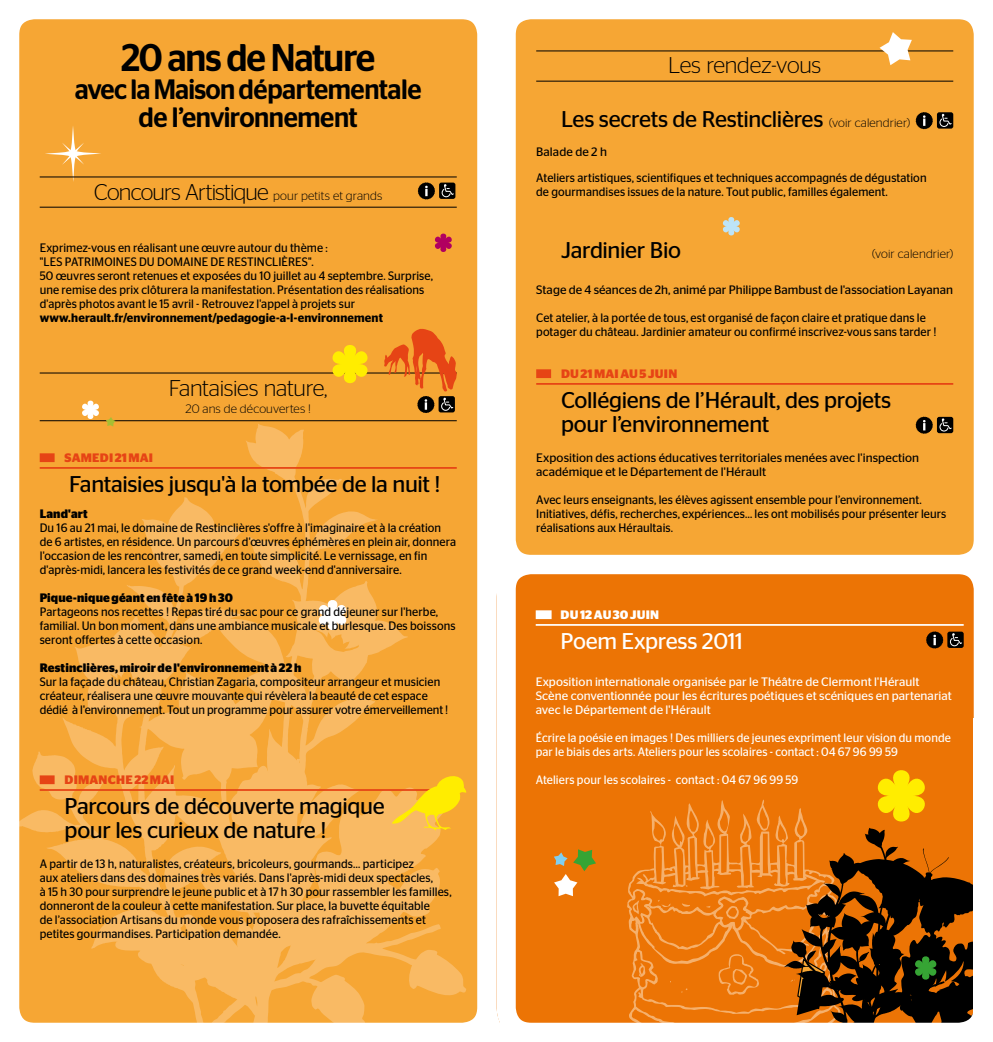
<style>
.page{position:relative;width:993px;height:1042px;background:#fff}
.page>*{position:absolute;margin:0;border:0;box-sizing:border-box;transform-origin:0 0}
.t1{font:500 38.5px "Stag Sans";letter-spacing:-.035em;color:#000;scale:.93 1}
.t2{font:500 28px/28px "Stag Sans";letter-spacing:-.02em;color:#000;text-align:center;scale:.93 1}
.t3{font:22.75px/24.5px "Stag Sans";letter-spacing:-.015em;color:#000}
.t4{font:300 22.75px "Stag Sans";letter-spacing:-.025em;color:#000}
.t5{font:22.75px "Stag Sans";letter-spacing:-.015em;color:#fff}
.t6{font:12.25px/14px "Stag Sans";letter-spacing:.005em;color:#000;scale:.95 1}
.t7{font:12.25px/25.7px "Stag Sans";letter-spacing:.005em;color:#000}
.t8{font:12.25px/14px "Stag Sans";letter-spacing:.005em;color:#fff;scale:.95 1}
.t9{font:12.25px/14px "Stag Sans";letter-spacing:.005em;color:#fff}
.t10{font:700 12.25px "Stag Sans";letter-spacing:.01em;color:#000;scale:.95 1}
.t11{font:600 12.25px "Stag Sans";letter-spacing:.01em;color:#000;scale:.95 1}
.t12{font:700 12.25px "Stag Sans";letter-spacing:.005em;color:#e64415}
.t13{font:300 12.25px "Stag Sans";letter-spacing:.01em;color:#000}
.t14{font:700 12.25px "Stag Sans";color:#fff}
.s1{font-size:12.25px}
.s2{font-weight:300;font-size:12.25px}
</style>
<div class="page">
<div style="left:15px;top:19px;width:964px;height:1003px;background:#f6a634"></div>
<svg style="left:408px;top:830px;width:58px;height:166px"></svg>
<svg style="left:246px;top:424px;width:162px;height:598px"></svg>
<svg style="left:20px;top:497px;width:322px;height:525px"></svg>
<svg style="left:722px;top:217px;width:18px;height:19px"></svg>
<svg style="left:435px;top:233px;width:17px;height:19px"></svg>
<svg style="left:311px;top:597px;width:42px;height:36px;background:#fad29a"></svg>
<svg style="left:45px;top:126px;width:56px;height:56px"></svg>
<hr style="left:40px;top:177px;width:416px;height:1px;background:#000">
<hr style="left:40px;top:207px;width:416px;height:1px;background:#000">
<hr style="left:40px;top:373px;width:416px;height:1px;background:#000">
<hr style="left:40px;top:420px;width:416px;height:1px;background:#000">
<div style="left:40px;top:453px;width:15px;height:9px;background:#e64415"></div>
<hr style="left:40px;top:467px;width:416px;height:2px;background:#e64415">
<div style="left:40px;top:775px;width:15px;height:9px;background:#e64415"></div>
<hr style="left:40px;top:789px;width:416px;height:2px;background:#e64415">
<div style="left:439px;top:183px;width:16px;height:16px;background:#000;border-radius:2px"></div>
<svg style="left:441px;top:184px;width:13px;height:14px"></svg>
<svg style="left:417px;top:182px;width:18px;height:18px"></svg>
<hr style="left:536px;top:51px;width:416px;height:1px;background:#000">
<hr style="left:536px;top:81px;width:416px;height:1px;background:#000">
<div style="left:536px;top:369px;width:15px;height:9px;background:#e64415"></div>
<hr style="left:536px;top:383px;width:416px;height:2px;background:#e64415">
<div style="left:936px;top:112px;width:16px;height:17px;background:#000;border-radius:2px"></div>
<svg style="left:939px;top:114px;width:13px;height:13px"></svg>
<svg style="left:915px;top:112px;width:17px;height:17px"></svg>
<div style="left:936px;top:417px;width:16px;height:16px;background:#000;border-radius:2px"></div>
<svg style="left:939px;top:418px;width:13px;height:14px"></svg>
<svg style="left:915px;top:416px;width:17px;height:18px"></svg>
<svg style="left:384px;top:329px;width:73px;height:84px"></svg>
<svg style="left:323px;top:345px;width:53px;height:38px"></svg>
<svg style="left:78px;top:400px;width:38px;height:26px"></svg>
<svg style="left:879px;top:32px;width:32px;height:33px"></svg>
<svg style="left:392px;top:771px;width:74px;height:59px"></svg>
<div style="left:496px;top:0;width:496px;height:574px;border:19px solid #fff;border-radius:25px"></div>
<div style="left:0;top:0;width:496px;height:1042px;border:19px solid #fff;border-radius:25px"></div>
<div style="left:483px;top:0;width:25px;height:1042px;background:#fff"></div>
<div style="left:496px;top:565px;width:496px;height:477px;background:#ec7405;border-radius:35px"></div>
<div style="left:535px;top:610px;width:16px;height:9px;background:#fff"></div>
<hr style="left:535px;top:624px;width:428px;height:2px;background:#fff">
<div style="left:947px;top:631px;width:16px;height:17px;background:#000;border-radius:2px"></div>
<svg style="left:949px;top:633px;width:13px;height:14px"></svg>
<svg style="left:926px;top:631px;width:17px;height:18px"></svg>
<svg style="left:627px;top:799px;width:156px;height:223px"></svg>
<svg style="left:783px;top:770px;width:189px;height:252px"></svg>
<div style="left:496px;top:555px;width:496px;height:487px;border:19px solid #fff;border-radius:25px"></div>
<div style="left:973px;top:718px;width:19px;height:324px;background:#fff"></div>
<div style="left:490px;top:1023px;width:502px;height:19px;background:#fff"></div>
<svg style="left:554px;top:849px;width:42px;height:47px"></svg>
<h1 class="t1" style="left:121px;top:35px;width:275px">20 ans de Nature</h1>
<h2 class="t2" style="left:75px;top:75px;width:374px">avec la Maison départementale de l’environnement</h2>
<h3 class="t4" style="left:94px;top:179px;width:290px">Concours Artistique <span class="s1">pour petits et grands</span></h3>
<p class="t6" style="left:40px;top:241px;width:415px">Exprimez-vous en réalisant une œuvre autour du thème :<br>"LES PATRIMOINES DU DOMAINE DE RESTINCLIÈRES".<br>50 œuvres seront retenues et exposées du 10 juillet au 4 septembre. Surprise, une remise des prix clôturera la manifestation. Présentation des réalisations d'après photos avant le 15 avril - Retrouvez l'appel à projets sur</p>
<p class="t11" style="left:40px;top:311px;width:363px">www.herault.fr/environnement/pedagogie-a-l-environnement</p>
<h3 class="t4" style="left:169px;top:375px;width:160px">Fantaisies nature,</h3>
<p class="t13" style="left:185px;top:402px;width:127px">20 ans de découvertes !</p>
<p class="t12" style="left:64px;top:451px;width:17px">Samedi</p>
<p class="t12" style="left:115px;top:451px;width:23px">21 mai</p>
<h3 class="t3" style="left:69px;top:471px;width:373px">Fantaisies jusqu'à la tombée de la nuit !</h3>
<p class="t10" style="left:40px;top:507px;width:52px">Land'art</p>
<p class="t6" style="left:40px;top:521px;width:439px">Du 16 au 21 mai, le domaine de Restinclières s'offre à l'imaginaire et à la création de 6 artistes, en résidence. Un parcours d'œuvres éphémères en plein air, donnera l'occasion de les rencontrer, samedi, en toute simplicité. Le vernissage, en fin d'après-midi, lancera les festivités de ce grand week-end d'anniversaire.</p>
<p class="t10" style="left:40px;top:591px;width:205px">Pique-nique géant en fête à 19 h 30</p>
<p class="t6" style="left:40px;top:605px;width:439px">Partageons nos recettes ! Repas tiré du sac pour ce grand déjeuner sur l'herbe, familial. Un bon moment, dans une ambiance musicale et burlesque. Des boissons seront offertes à cette occasion.</p>
<p class="t10" style="left:40px;top:661px;width:277px">Restinclières, miroir de l'environnement à 22 h</p>
<p class="t6" style="left:40px;top:675px;width:431px">Sur la façade du château, Christian Zagaria, compositeur arrangeur et musicien créateur, réalisera une œuvre mouvante qui révèlera la beauté de cet espace dédié à l'environnement. Tout un programme pour assurer votre émerveillement !</p>
<p class="t12" style="left:64px;top:773px;width:19px">Dimanche</p>
<p class="t12" style="left:134px;top:773px;width:25px">22 mai</p>
<h3 class="t3" style="left:64px;top:793px;width:321px">Parcours de découverte magique pour les curieux de nature !</h3>
<p class="t6" style="left:40px;top:857px;width:435px">A partir de 13 h, naturalistes, créateurs, bricoleurs, gourmands… participez<br>aux ateliers dans des domaines très variés. Dans l'après-midi deux spectacles,<br>à 15 h 30 pour surprendre le jeune public et à 17 h 30 pour rassembler les familles, donneront de la couleur à cette manifestation. Sur place, la buvette équitable<br>de l’association Artisans du monde vous proposera des rafraîchissements et petites gourmandises. Participation demandée.</p>
<h3 class="t4" style="left:668px;top:53px;width:154px">Les rendez-vous</h3>
<h3 class="t3" style="left:561px;top:107px;width:350px">Les secrets de Restinclières <span class="s2">(voir calendrier)</span></h3>
<p class="t7" style="left:536px;top:139px;width:392px">Balade de 2 h<br>Ateliers artistiques, scientifiques et techniques accompagnés de dégustation</p>
<p class="t6" style="left:536px;top:185px;width:371px">de gourmandises issues de la nature. Tout public, familles également.</p>
<h3 class="t3" style="left:561px;top:238px;width:121px">Jardinier Bio</h3>
<p class="t13" style="left:872px;top:247px;width:82px">(voir calendrier)</p>
<p class="t7" style="left:536px;top:277px;width:418px">Stage de 4 séances de 2h, animé par Philippe Bambust de l'association Layanan</p>
<p class="t6" style="left:536px;top:311px;width:423px">Cet atelier, à la portée de tous, est organisé de façon claire et pratique dans le potager du château. Jardinier amateur ou confirmé inscrivez-vous sans tarder !</p>
<p class="t12" style="left:561px;top:367px;width:42px">Du 21 mai</p>
<p class="t12" style="left:620px;top:367px;width:36px">au 5 juin</p>
<h3 class="t3" style="left:561px;top:387px;width:331px">Collégiens de l’Hérault, des projets pour l’environnement</h3>
<p class="t7" style="left:536px;top:451px;width:384px;line-height:14px">Exposition des actions éducatives territoriales menées avec l'inspection académique et le Département de l'Hérault</p>
<p class="t6" style="left:536px;top:493px;width:433px">Avec leurs enseignants, les élèves agissent ensemble pour l’environnement.<br>Initiatives, défis, recherches, expériences… les ont mobilisés pour présenter leurs réalisations aux Héraultais.</p>
<p class="t14" style="left:560px;top:608px;width:78px">Du 12 au 30 juin</p>
<h3 class="t5" style="left:560px;top:628px;width:184px">Poem Express 2011</h3>
<p class="t9" style="left:535px;top:675px;width:417px">Exposition internationale organisée par le Théâtre de Clermont l'Hérault<br>Scène conventionnée pour les écritures poétiques et scéniques en partenariat avec le Département de l'Hérault</p>
<p class="t8" style="left:535px;top:731px;width:438px">Écrire la poésie en images ! Des milliers de jeunes expriment leur vision du monde par le biais des arts. Ateliers pour les scolaires - contact : 04 67 96 99 59</p>
<p class="t8" style="left:535px;top:773px;width:278px">Ateliers pour les scolaires - contact : 04 67 96 99 59</p>
</div>
